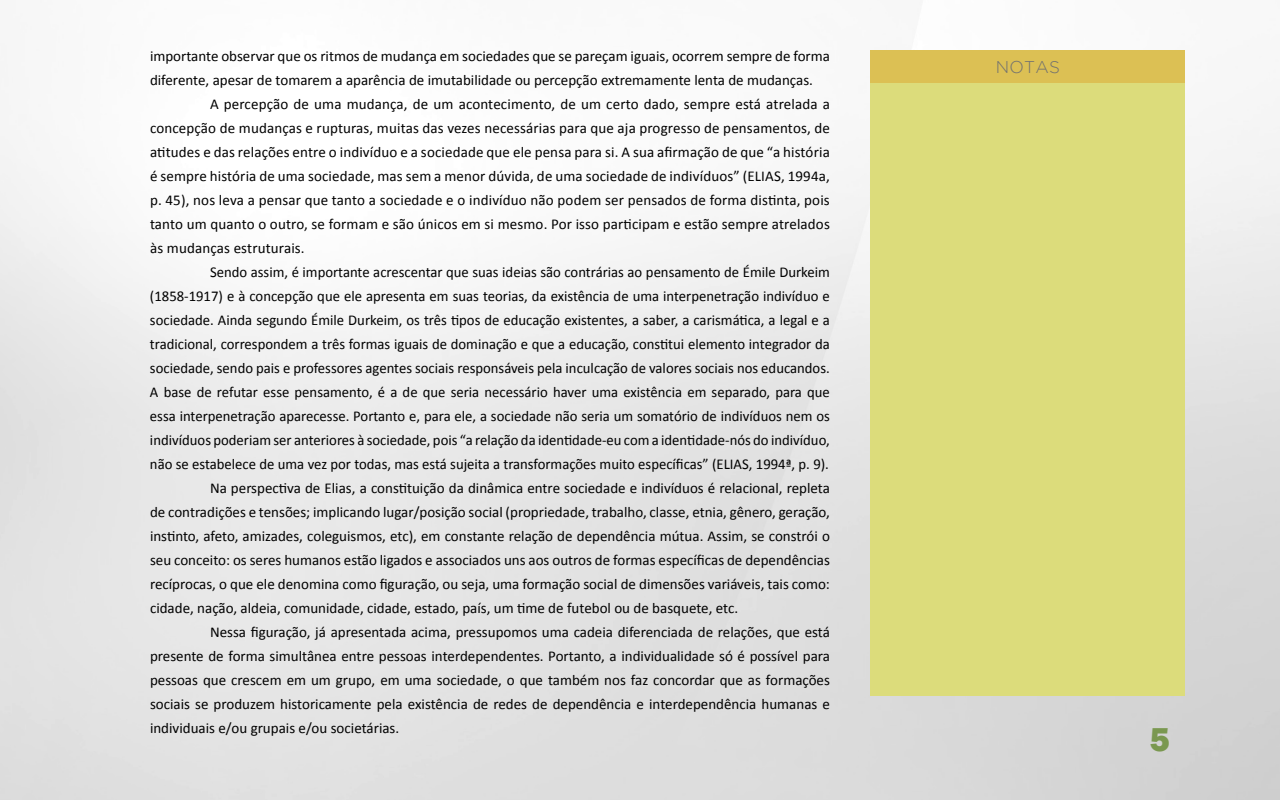
<style>
.page{position:relative;width:1280px;height:800px;background:#fff}
.page>*{position:absolute;margin:0;border:0;box-sizing:border-box;transform-origin:0 0}
.t1{font:800 34px "Franklin Gothic";color:#7a9850}
.t2{font:300 17px "Gotham";letter-spacing:.015em;color:#707070}
.t3{font:15px "Calibri";color:#000}
</style>
<div class="page">
<div style="left:870px;top:50px;width:316px;height:646px;background:#dcdc7b"></div>
<div style="left:870px;top:50px;width:316px;height:34px;background:#dcc054"></div>
<p class="t3" style="left:150px;top:47px;width:682px">importante observar que os ritmos de mudança em sociedades que se pareçam iguais, ocorrem sempre de forma</p>
<p class="t3" style="left:150px;top:71px;width:665px">diferente, apesar de tomarem a aparência de imutabilidade ou percepção extremamente lenta de mudanças.</p>
<p class="t3" style="left:210px;top:95px;width:621px">A percepção de uma mudança, de um acontecimento, de um certo dado, sempre está atrelada a</p>
<p class="t3" style="left:150px;top:119px;width:681px">concepção de mudanças e rupturas, muitas das vezes necessárias para que aja progresso de pensamentos, de</p>
<p class="t3" style="left:150px;top:143px;width:681px">atitudes e das relações entre o indivíduo e a sociedade que ele pensa para si. A sua afirmação de que “a história</p>
<p class="t3" style="left:150px;top:167px;width:681px">é sempre história de uma sociedade, mas sem a menor dúvida, de uma sociedade de indivíduos” (ELIAS, 1994a,</p>
<p class="t3" style="left:150px;top:191px;width:681px">p. 45), nos leva a pensar que tanto a sociedade e o indivíduo não podem ser pensados de forma distinta, pois</p>
<p class="t3" style="left:150px;top:215px;width:681px">tanto um quanto o outro, se formam e são únicos em si mesmo. Por isso participam e estão sempre atrelados</p>
<p class="t3" style="left:150px;top:239px;width:156px">às mudanças estruturais.</p>
<p class="t3" style="left:210px;top:263px;width:621px">Sendo assim, é importante acrescentar que suas ideias são contrárias ao pensamento de Émile Durkeim</p>
<p class="t3" style="left:150px;top:287px;width:681px">(1858-1917) e à concepção que ele apresenta em suas teorias, da existência de uma interpenetração indivíduo e</p>
<p class="t3" style="left:150px;top:311px;width:681px">sociedade. Ainda segundo Émile Durkeim, os três tipos de educação existentes, a saber, a carismática, a legal e a</p>
<p class="t3" style="left:150px;top:335px;width:681px">tradicional, correspondem a três formas iguais de dominação e que a educação, constitui elemento integrador da</p>
<p class="t3" style="left:150px;top:359px;width:681px">sociedade, sendo pais e professores agentes sociais responsáveis pela inculcação de valores sociais nos educandos.</p>
<p class="t3" style="left:150px;top:383px;width:681px">A base de refutar esse pensamento, é a de que seria necessário haver uma existência em separado, para que</p>
<p class="t3" style="left:150px;top:407px;width:681px">essa interpenetração aparecesse. Portanto e, para ele, a sociedade não seria um somatório de indivíduos nem os</p>
<p class="t3" style="left:150px;top:431px;width:681px">indivíduos poderiam ser anteriores à sociedade, pois “a relação da identidade-eu com a identidade-nós do indivíduo,</p>
<p class="t3" style="left:150px;top:455px;width:680px">não se estabelece de uma vez por todas, mas está sujeita a transformações muito específicas” (ELIAS, 1994ª, p. 9).</p>
<p class="t3" style="left:210px;top:479px;width:622px">Na perspectiva de Elias, a constituição da dinâmica entre sociedade e indivíduos é relacional, repleta</p>
<p class="t3" style="left:150px;top:503px;width:681px">de contradições e tensões; implicando lugar/posição social (propriedade, trabalho, classe, etnia, gênero, geração,</p>
<p class="t3" style="left:150px;top:527px;width:681px">instinto, afeto, amizades, coleguismos, etc), em constante relação de dependência mútua. Assim, se constrói o</p>
<p class="t3" style="left:150px;top:551px;width:681px">seu conceito: os seres humanos estão ligados e associados uns aos outros de formas específicas de dependências</p>
<p class="t3" style="left:150px;top:575px;width:681px">recíprocas, o que ele denomina como figuração, ou seja, uma formação social de dimensões variáveis, tais como:</p>
<p class="t3" style="left:150px;top:599px;width:590px">cidade, nação, aldeia, comunidade, cidade, estado, país, um time de futebol ou de basquete, etc.</p>
<p class="t3" style="left:210px;top:623px;width:621px">Nessa figuração, já apresentada acima, pressupomos uma cadeia diferenciada de relações, que está</p>
<p class="t3" style="left:150px;top:647px;width:681px">presente de forma simultânea entre pessoas interdependentes. Portanto, a individualidade só é possível para</p>
<p class="t3" style="left:150px;top:671px;width:681px">pessoas que crescem em um grupo, em uma sociedade, o que também nos faz concordar que as formações</p>
<p class="t3" style="left:150px;top:695px;width:681px">sociais se produzem historicamente pela existência de redes de dependência e interdependência humanas e</p>
<p class="t3" style="left:150px;top:719px;width:251px">individuais e/ou grupais e/ou societárias.</p>
<p class="t2" style="left:996px;top:58px;width:66px">NOTAS</p>
<h1 class="t1" style="left:1150px;top:717px;width:21px">5</h1>
</div>
